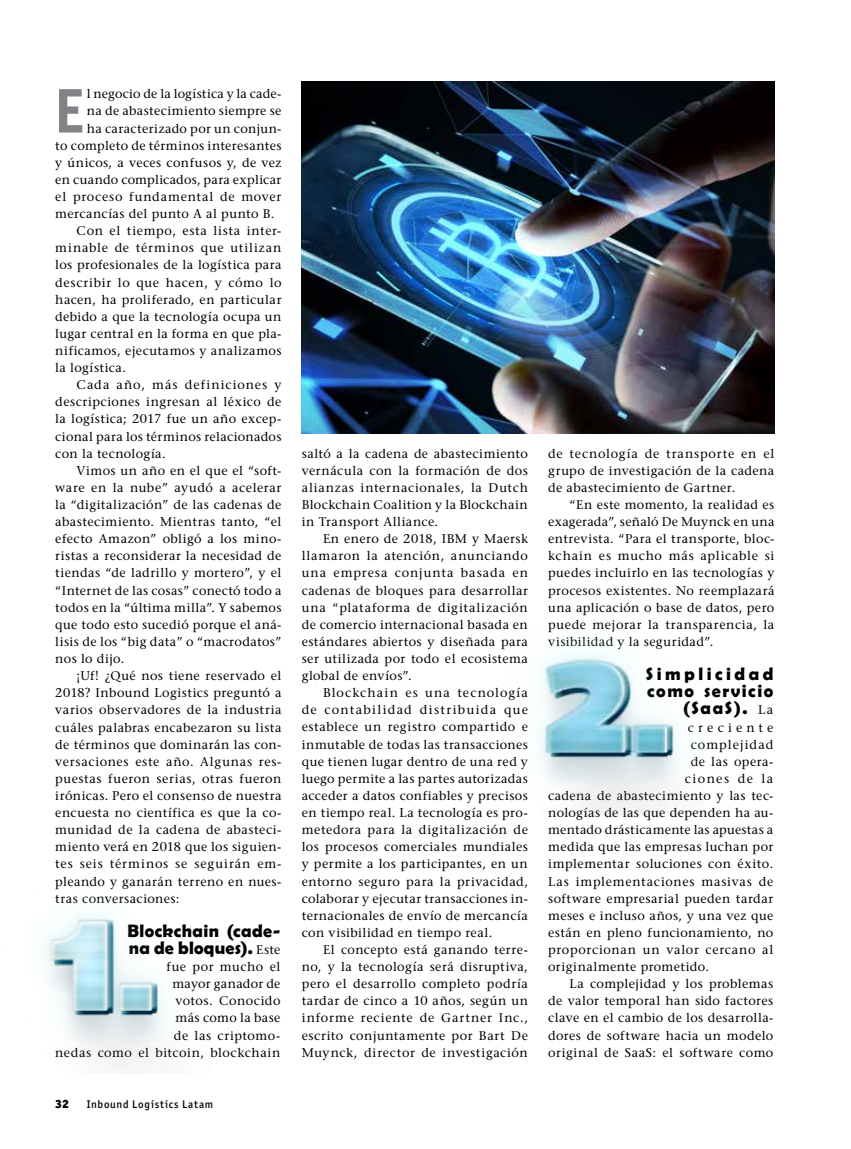
<style>
.page{position:relative;width:851px;height:1149px;background:#fff}
.page>*{position:absolute;margin:0;border:0;box-sizing:border-box;transform-origin:0 0}
.t1{font:700 60px "Trade Gothic LT Std";color:#808285}
.t2{font:700 18px/17.1px "Berlin Sans FB Demi";letter-spacing:.02em;color:#000}
.t3{font:700 18px/17.1px "Berlin Sans FB Demi";letter-spacing:.08em;color:#000;text-align:right}
.t4{font:500 12.6px/17.1px "Stone Serif Std";letter-spacing:.035em;color:#000;text-align:justify}
.t5{font:500 12.6px "Stone Serif Std";letter-spacing:.055em;color:#000}
.t6{font:500 12.6px "Stone Serif Std";letter-spacing:.065em;color:#000}
.t7{font:500 12.6px "Stone Serif Std";letter-spacing:.01em;color:#000}
.t8{font:500 12.6px "Stone Serif Std";letter-spacing:.07em;color:#000}
.t9{font:500 12.6px "Stone Serif Std";letter-spacing:.06em;color:#000}
.t10{font:500 12.6px "Stone Serif Std";letter-spacing:.08em;color:#000}
.t11{font:500 12.6px "Stone Serif Std";letter-spacing:.075em;color:#000}
.t12{font:500 12.6px "Stone Serif Std";letter-spacing:.115em;color:#000}
.t13{font:500 12.6px "Stone Serif Std";letter-spacing:.33em;color:#000}
.t14{font:900 12px "Officina Sans ITC Std";color:#000}
.t15{font:500 11.1px "Officina Sans ITC Std";letter-spacing:.065em;color:#000}
.s1{font-family:"Stone Serif Std";font-weight:500;font-size:12.6px}
</style>
<div class="page">
<img style="left:44px;top:912px;width:120px;height:156px">
<img style="left:539px;top:651px;width:139px;height:164px">
<img style="left:302px;top:81px;width:472px;height:352px">
<h1 class="t1" style="left:55px;top:74px;width:31px">E</h1>
<p class="t7" style="left:87px;top:86px;width:196px">l negocio de la logística y la cade-</p>
<p class="t4" style="left:87px;top:102px;width:196px">na de abastecimiento siempre se</p>
<p class="t4" style="left:87px;top:120px;width:196px">ha caracterizado por un conjun-</p>
<p class="t4" style="left:55px;top:137px;width:227px">to completo de términos interesantes</p>
<p class="t4" style="left:55px;top:154px;width:228px">y únicos, a veces confusos y, de vez</p>
<p class="t4" style="left:55px;top:171px;width:228px">en cuando complicados, para explicar</p>
<p class="t6" style="left:55px;top:189px;width:228px">el proceso fundamental de mover</p>
<p class="t4" style="left:55px;top:205px;width:221px">mercancías del punto A al punto B.</p>
<p class="t5" style="left:77px;top:223px;width:206px">Con el tiempo, esta lista inter-</p>
<p class="t6" style="left:55px;top:240px;width:228px">minable de términos que utilizan</p>
<p class="t4" style="left:55px;top:256px;width:228px">los profesionales de la logística para</p>
<p class="t4" style="left:55px;top:273px;width:228px">describir lo que hacen, y cómo lo</p>
<p class="t4" style="left:55px;top:290px;width:228px">hacen, ha proliferado, en particular</p>
<p class="t4" style="left:55px;top:308px;width:228px">debido a que la tecnología ocupa un</p>
<p class="t4" style="left:55px;top:325px;width:228px">lugar central en la forma en que pla-</p>
<p class="t4" style="left:55px;top:342px;width:228px">nificamos, ejecutamos y analizamos</p>
<p class="t4" style="left:55px;top:359px;width:72px">la logística.</p>
<p class="t10" style="left:77px;top:377px;width:206px">Cada año, más definiciones y</p>
<p class="t4" style="left:55px;top:393px;width:228px">descripciones ingresan al léxico de</p>
<p class="t4" style="left:55px;top:410px;width:228px">la logística; 2017 fue un año excep-</p>
<p class="t4" style="left:55px;top:427px;width:227px">cional para los términos relacionados</p>
<p class="t4" style="left:55px;top:444px;width:112px">con la tecnología.</p>
<p class="t4" style="left:77px;top:462px;width:206px">Vimos un año en el que el “soft-</p>
<p class="t4" style="left:55px;top:479px;width:228px">ware en la nube” ayudó a acelerar</p>
<p class="t4" style="left:55px;top:496px;width:228px">la “digitalización” de las cadenas de</p>
<p class="t4" style="left:55px;top:513px;width:228px">abastecimiento. Mientras tanto, “el</p>
<p class="t4" style="left:55px;top:530px;width:228px">efecto Amazon” obligó a los mino-</p>
<p class="t4" style="left:55px;top:547px;width:228px">ristas a reconsiderar la necesidad de</p>
<p class="t4" style="left:55px;top:564px;width:228px">tiendas “de ladrillo y mortero”, y el</p>
<p class="t4" style="left:55px;top:581px;width:228px">“Internet de las cosas” conectó todo a</p>
<p class="t4" style="left:55px;top:598px;width:228px">todos en la “última milla”. Y sabemos</p>
<p class="t4" style="left:55px;top:615px;width:228px">que todo esto sucedió porque el aná-</p>
<p class="t4" style="left:55px;top:633px;width:228px">lisis de los “big data” o “macrodatos”</p>
<p class="t4" style="left:55px;top:650px;width:71px">nos lo dijo.</p>
<p class="t4" style="left:77px;top:667px;width:206px">¡Uf! ¿Qué nos tiene reservado el</p>
<p class="t4" style="left:55px;top:684px;width:228px">2018? Inbound Logistics preguntó a</p>
<p class="t4" style="left:55px;top:701px;width:228px">varios observadores de la industria</p>
<p class="t4" style="left:55px;top:718px;width:228px">cuáles palabras encabezaron su lista</p>
<p class="t4" style="left:55px;top:735px;width:228px">de términos que dominarán las con-</p>
<p class="t5" style="left:55px;top:753px;width:228px">versaciones este año. Algunas res-</p>
<p class="t4" style="left:55px;top:769px;width:228px">puestas fueron serias, otras fueron</p>
<p class="t4" style="left:55px;top:786px;width:228px">irónicas. Pero el consenso de nuestra</p>
<p class="t4" style="left:55px;top:804px;width:228px">encuesta no científica es que la co-</p>
<p class="t4" style="left:55px;top:821px;width:228px">munidad de la cadena de abasteci-</p>
<p class="t4" style="left:55px;top:838px;width:228px">miento verá en 2018 que los siguien-</p>
<p class="t8" style="left:55px;top:856px;width:228px">tes seis términos se seguirán em-</p>
<p class="t4" style="left:55px;top:872px;width:228px">pleando y ganarán terreno en nues-</p>
<p class="t4" style="left:55px;top:889px;width:126px">tras conversaciones:</p>
<h2 class="t2" style="left:127px;top:921px;width:155px">Blockchain (cade&shy;na de bloques). <span class="s1">Este</span></h2>
<p class="t4" style="left:55px;top:957px;width:227px;text-align:right">fue por mucho el<br>mayor ganador de<br>votos. Conocido<br>más como la base<br>de las criptomo-<br>nedas como el bitcoin, blockchain</p>
<p class="t14" style="left:55px;top:1095px;width:15px">32</p>
<p class="t15" style="left:87px;top:1097px;width:128px">Inbound Logistics Latam</p>
<p class="t4" style="left:302px;top:444px;width:228px">saltó a la cadena de abastecimiento vernácula con la formación de dos alianzas internacionales, la Dutch Blockchain Coalition y la Blockchain in Transport Alliance.</p>
<p class="t4" style="left:302px;top:530px;width:228px;text-indent:21px">En enero de 2018, IBM y Maersk llamaron la atención, anunciando una empresa conjunta basada en cadenas de bloques para desarrollar una “plataforma de digitalización de comercio internacional basada en estándares abiertos y diseñada para ser utilizada por todo el ecosistema global de envíos”.</p>
<p class="t4" style="left:302px;top:684px;width:228px;text-indent:21px">Blockchain es una tecnología de contabilidad distribuida que establece un registro compartido e inmutable de todas las transacciones que tienen lugar dentro de una red y luego permite a las partes autorizadas acceder a datos confiables y precisos en tiempo real. La tecnología es pro&shy;metedora para la digitalización de los procesos comerciales mundiales y permite a los participantes, en un entorno seguro para la privacidad, colaborar y ejecutar transacciones in&shy;ternacionales de envío de mercancía con visibilidad en tiempo real.</p>
<p class="t4" style="left:302px;top:940px;width:228px;text-indent:21px">El concepto está ganando terre&shy;no, y la tecnología será disruptiva, pero el desarrollo completo podría tardar de cinco a 10 años, según un informe reciente de Gartner Inc., escrito conjuntamente por Bart De Muynck, director de investigación</p>
<p class="t4" style="left:548px;top:444px;width:228px">de tecnología de transporte en el grupo de investigación de la cadena de abastecimiento de Gartner.</p>
<p class="t4" style="left:548px;top:496px;width:228px;text-indent:21px">“En este momento, la realidad es exagerada”, señaló De Muynck en una entrevista. “Para el transporte, bloc&shy;kchain es mucho más aplicable si puedes incluirlo en las tecnologías y procesos existentes. No reemplazará una aplicación o base de datos, pero puede mejorar la transparencia, la visibilidad y la seguridad”.</p>
<h2 class="t3" style="left:645px;top:665px;width:129px">Simplicidad como servicio (SaaS). <span class="s1">La</span></h2>
<p class="t13" style="left:687px;top:719px;width:87px">creciente</p>
<p class="t11" style="left:690px;top:736px;width:84px">complejidad</p>
<p class="t4" style="left:690px;top:752px;width:84px">de las opera-</p>
<p class="t12" style="left:684px;top:770px;width:90px">ciones de la</p>
<p class="t4" style="left:548px;top:786px;width:226px">cadena de abastecimiento y las tec-</p>
<p class="t4" style="left:548px;top:804px;width:227px">nologías de las que dependen ha au-</p>
<p class="t4" style="left:548px;top:821px;width:226px">mentado drásticamente las apuestas a</p>
<p class="t4" style="left:548px;top:838px;width:226px">medida que las empresas luchan por</p>
<p class="t4" style="left:548px;top:855px;width:226px">implementar soluciones con éxito.</p>
<p class="t9" style="left:548px;top:873px;width:227px">Las implementaciones masivas de</p>
<p class="t4" style="left:548px;top:889px;width:226px">software empresarial pueden tardar</p>
<p class="t4" style="left:548px;top:906px;width:227px">meses e incluso años, y una vez que</p>
<p class="t4" style="left:548px;top:923px;width:227px">están en pleno funcionamiento, no</p>
<p class="t5" style="left:548px;top:941px;width:227px">proporcionan un valor cercano al</p>
<p class="t4" style="left:548px;top:957px;width:162px">originalmente prometido.</p>
<p class="t4" style="left:569px;top:974px;width:205px">La complejidad y los problemas</p>
<p class="t4" style="left:548px;top:992px;width:226px">de valor temporal han sido factores</p>
<p class="t4" style="left:548px;top:1009px;width:227px">clave en el cambio de los desarrolla-</p>
<p class="t4" style="left:548px;top:1026px;width:226px">dores de software hacia un modelo</p>
<p class="t4" style="left:548px;top:1043px;width:227px">original de SaaS: el software como</p>
</div>
